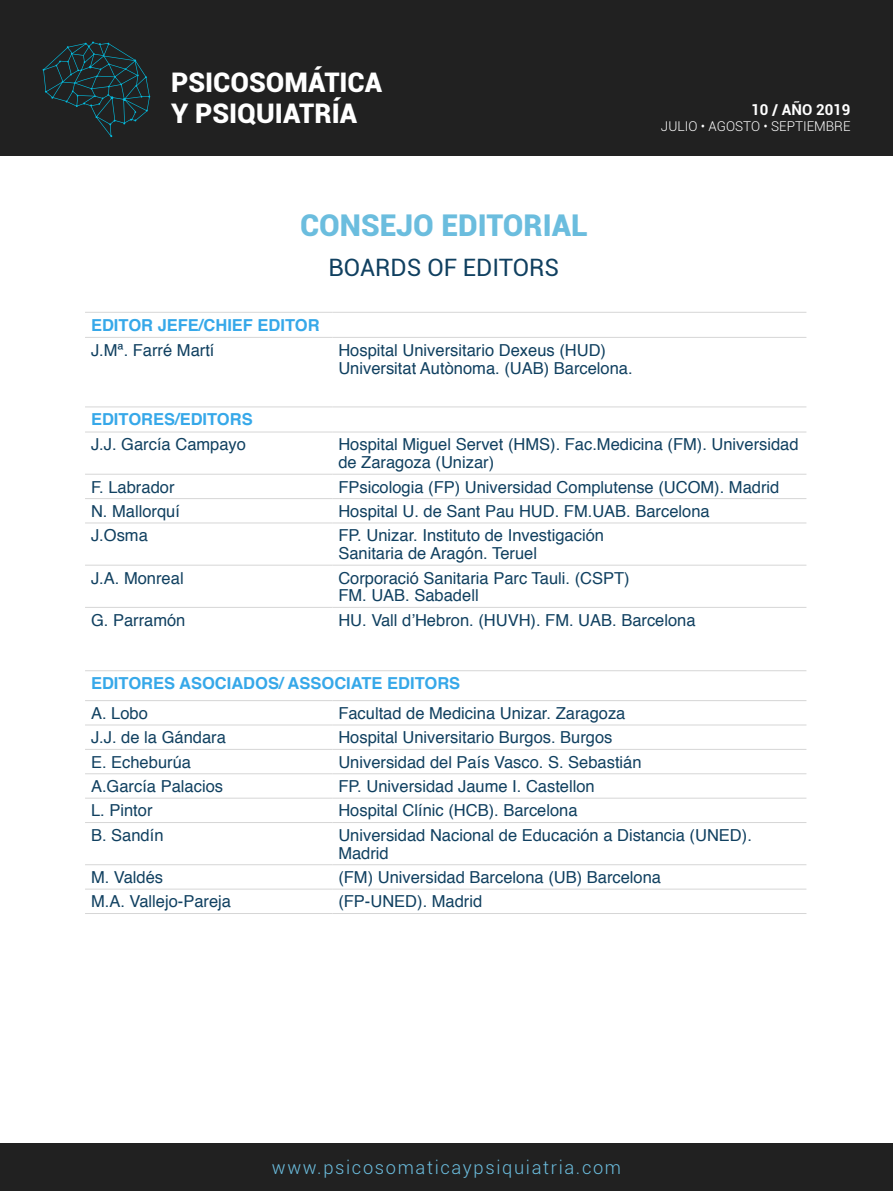
<style>
.page{position:relative;width:893px;height:1191px;background:#fff}
.page>*{position:absolute;margin:0;border:0;box-sizing:border-box;transform-origin:0 0}
.t1{font:900 30px "Roboto";color:#6bbdde}
.t2{font:900 27px/31.5px "Roboto";color:#fff}
.t3{font:24px "Roboto";color:#104060}
.t4{font:300 18.3px "Roboto";letter-spacing:.09em;color:#6bbdde}
.t5{font:16.5px/17.9px "Helvetica";color:#104060}
.t6{font:700 16.5px "Helvetica";color:#36a8e9}
.t7{font:700 15px "Roboto";color:#fff}
.t8{font:300 13.5px "Roboto";color:#fff}
</style>
<div class="page">
<div style="left:0;top:0;width:893px;height:155px;background:#212121"></div>
<div style="left:0;top:1143px;width:893px;height:48px;background:#212121"></div>
<svg style="left:43px;top:41px;width:107px;height:96px"></svg>
<hr style="left:85px;top:312px;width:247px;height:1px;background:#d6d6d6">
<hr style="left:332px;top:312px;width:474px;height:1px;background:#d6d6d6">
<hr style="left:85px;top:337px;width:247px;height:1px;background:#d6d6d6">
<hr style="left:332px;top:337px;width:474px;height:1px;background:#d6d6d6">
<hr style="left:85px;top:406px;width:247px;height:1px;background:#d6d6d6">
<hr style="left:332px;top:406px;width:474px;height:1px;background:#d6d6d6">
<hr style="left:85px;top:431px;width:247px;height:1px;background:#d6d6d6">
<hr style="left:332px;top:431px;width:474px;height:1px;background:#d6d6d6">
<hr style="left:85px;top:474px;width:247px;height:1px;background:#d6d6d6">
<hr style="left:332px;top:474px;width:474px;height:1px;background:#d6d6d6">
<hr style="left:85px;top:498px;width:247px;height:1px;background:#d6d6d6">
<hr style="left:332px;top:498px;width:474px;height:1px;background:#d6d6d6">
<hr style="left:85px;top:522px;width:247px;height:1px;background:#d6d6d6">
<hr style="left:332px;top:522px;width:474px;height:1px;background:#d6d6d6">
<hr style="left:85px;top:565px;width:247px;height:1px;background:#d6d6d6">
<hr style="left:332px;top:565px;width:474px;height:1px;background:#d6d6d6">
<hr style="left:85px;top:607px;width:247px;height:1px;background:#d6d6d6">
<hr style="left:332px;top:607px;width:474px;height:1px;background:#d6d6d6">
<hr style="left:85px;top:670px;width:247px;height:1px;background:#d6d6d6">
<hr style="left:332px;top:670px;width:474px;height:1px;background:#d6d6d6">
<hr style="left:85px;top:700px;width:247px;height:1px;background:#d6d6d6">
<hr style="left:332px;top:700px;width:474px;height:1px;background:#d6d6d6">
<hr style="left:85px;top:724px;width:247px;height:1px;background:#d6d6d6">
<hr style="left:332px;top:724px;width:474px;height:1px;background:#d6d6d6">
<hr style="left:85px;top:749px;width:247px;height:1px;background:#d6d6d6">
<hr style="left:332px;top:749px;width:474px;height:1px;background:#d6d6d6">
<hr style="left:85px;top:773px;width:247px;height:1px;background:#d6d6d6">
<hr style="left:332px;top:773px;width:474px;height:1px;background:#d6d6d6">
<hr style="left:85px;top:797px;width:247px;height:1px;background:#d6d6d6">
<hr style="left:332px;top:797px;width:474px;height:1px;background:#d6d6d6">
<hr style="left:85px;top:822px;width:247px;height:1px;background:#d6d6d6">
<hr style="left:332px;top:822px;width:474px;height:1px;background:#d6d6d6">
<hr style="left:85px;top:864px;width:247px;height:1px;background:#d6d6d6">
<hr style="left:332px;top:864px;width:474px;height:1px;background:#d6d6d6">
<hr style="left:85px;top:888px;width:247px;height:1px;background:#d6d6d6">
<hr style="left:332px;top:888px;width:474px;height:1px;background:#d6d6d6">
<hr style="left:85px;top:913px;width:247px;height:1px;background:#d6d6d6">
<hr style="left:332px;top:913px;width:474px;height:1px;background:#d6d6d6">
<h2 class="t2" style="left:171px;top:65px;width:212px">PSICOSOMÁTICA<br>Y PSIQUIATRÍA</h2>
<h1 class="t1" style="left:300px;top:204px;width:289px">CONSEJO EDITORIAL</h1>
<h3 class="t3" style="left:329px;top:250px;width:232px">BOARDS OF EDITORS</h3>
<p class="t7" style="left:751px;top:99px;width:101px">10 / AÑO 2019</p>
<p class="t8" style="left:661px;top:117px;width:191px">JULIO • AGOSTO • SEPTIEMBRE</p>
<p class="t6" style="left:91px;top:311px;width:230px">EDITOR JEFE/CHIEF EDITOR</p>
<p class="t5" style="left:91px;top:341px;width:125px">J.Mª. Farré Martí</p>
<p class="t5" style="left:338px;top:341px;width:296px">Hospital Universitario Dexeus (HUD)<br>Universitat Autònoma. (UAB) Barcelona.</p>
<p class="t6" style="left:91px;top:406px;width:163px">EDITORES/EDITORS</p>
<p class="t5" style="left:91px;top:436px;width:156px">J.J. García Campayo</p>
<p class="t5" style="left:338px;top:436px;width:462px">Hospital Miguel Servet (HMS). Fac.Medicina (FM). Universidad de Zaragoza (Unizar)</p>
<p class="t5" style="left:91px;top:478px;width:85px">F. Labrador</p>
<p class="t5" style="left:338px;top:478px;width:442px">FPsicologia (FP) Universidad Complutense (UCOM). Madrid</p>
<p class="t5" style="left:91px;top:503px;width:90px">N. Mallorquí</p>
<p class="t5" style="left:338px;top:503px;width:373px">Hospital U. de Sant Pau HUD. FM.UAB. Barcelona</p>
<p class="t5" style="left:91px;top:527px;width:58px">J.Osma</p>
<p class="t5" style="left:338px;top:527px;width:267px">FP. Unizar. Instituto de Investigación<br>Sanitaria de Aragón. Teruel</p>
<p class="t5" style="left:91px;top:569px;width:94px">J.A. Monreal</p>
<p class="t5" style="left:338px;top:569px;width:293px">Corporació Sanitaria Parc Tauli. (CSPT)<br>FM. UAB. Sabadell</p>
<p class="t5" style="left:91px;top:611px;width:96px">G. Parramón</p>
<p class="t5" style="left:338px;top:611px;width:359px">HU. Vall d’Hebron. (HUVH). FM. UAB. Barcelona</p>
<p class="t6" style="left:91px;top:670px;width:371px">EDITORES ASOCIADOS/ ASSOCIATE EDITORS</p>
<p class="t5" style="left:91px;top:704px;width:58px">A. Lobo</p>
<p class="t5" style="left:338px;top:704px;width:289px">Facultad de Medicina Unizar. Zaragoza</p>
<p class="t5" style="left:91px;top:729px;width:136px">J.J. de la Gándara</p>
<p class="t5" style="left:338px;top:729px;width:276px">Hospital Universitario Burgos. Burgos</p>
<p class="t5" style="left:91px;top:753px;width:101px">E. Echeburúa</p>
<p class="t5" style="left:338px;top:753px;width:305px">Universidad del País Vasco. S. Sebastián</p>
<p class="t5" style="left:91px;top:778px;width:134px">A.García Palacios</p>
<p class="t5" style="left:338px;top:778px;width:258px">FP. Universidad Jaume I. Castellon</p>
<p class="t5" style="left:91px;top:802px;width:63px">L. Pintor</p>
<p class="t5" style="left:338px;top:802px;width:241px">Hospital Clínic (HCB). Barcelona</p>
<p class="t5" style="left:91px;top:826px;width:74px">B. Sandín</p>
<p class="t5" style="left:338px;top:826px;width:415px">Universidad Nacional de Educación a Distancia (UNED).<br>Madrid</p>
<p class="t5" style="left:91px;top:869px;width:74px">M. Valdés</p>
<p class="t5" style="left:338px;top:869px;width:324px">(FM) Universidad Barcelona (UB) Barcelona</p>
<p class="t5" style="left:91px;top:893px;width:141px">M.A. Vallejo-Pareja</p>
<p class="t5" style="left:338px;top:893px;width:145px">(FP-UNED). Madrid</p>
<p class="t4" style="left:272px;top:1154px;width:351px">www.psicosomaticaypsiquiatria.com</p>
</div>
